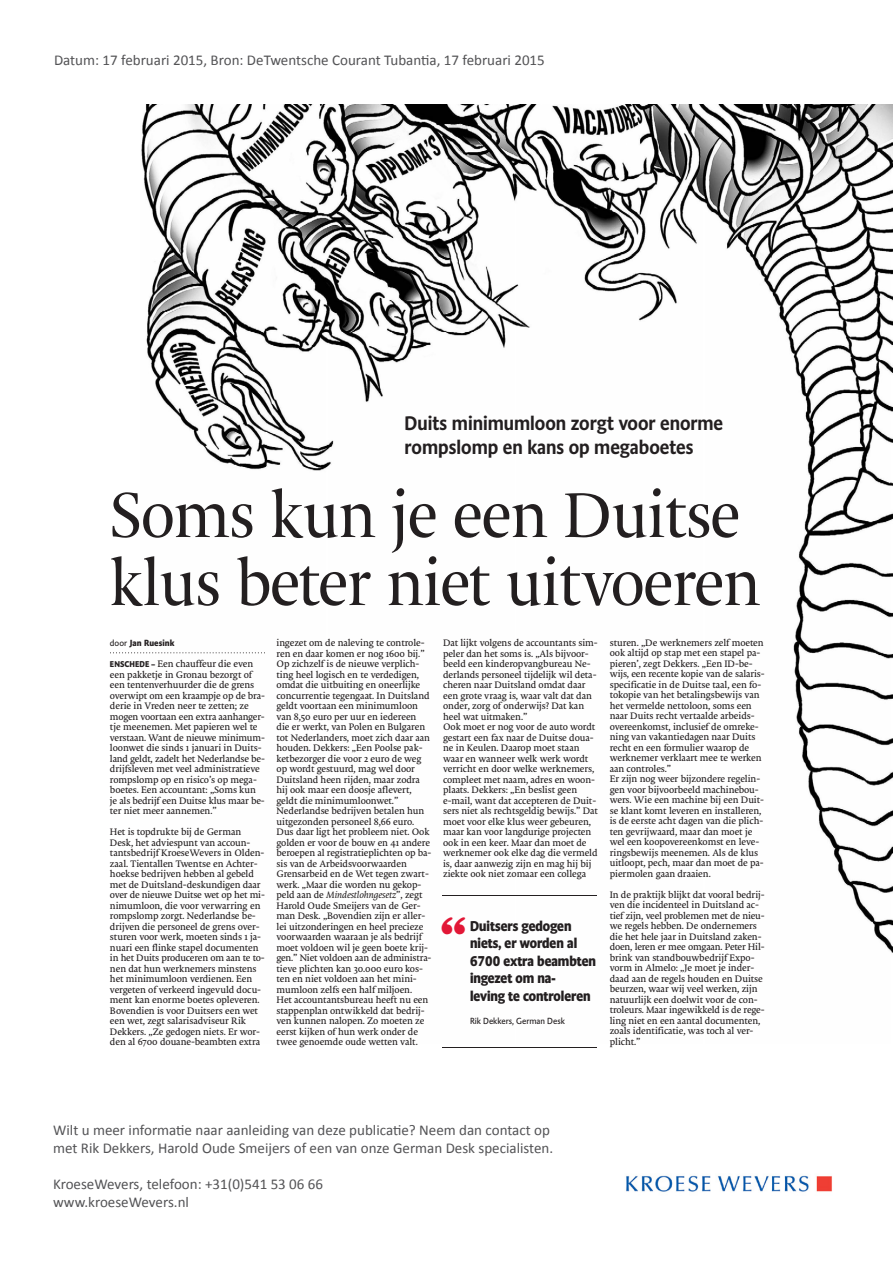
<style>
.page{position:relative;width:893px;height:1263px;background:#fff}
.page>*{position:absolute;margin:0;border:0;box-sizing:border-box;transform-origin:0 0}
.t1{font:66px/67.9px "DTL Porta News DW";color:#231f20}
.t2{font:48px "Stencil";color:#e21736}
.t3{font:500 18px/24.5px "DTL Caspari News DW";color:#231f20}
.t4{font:15px/18px "Calibri";color:#535355}
.t5{font:700 13.05px/17.5px "DTL Caspari News DW";color:#231f20}
.t6{font:9.75px/10.5px "DTL Porta News STW";letter-spacing:-.01em;color:#231f20}
.t7{font:9.45px "DTL Caspari News TW";letter-spacing:-.005em;color:#231f20}
.t8{font:700 9.45px "DTL Caspari News TW";color:#231f20}
.s1{font-weight:400}
.s2{font-family:"DTL Caspari News TW";font-weight:700;font-size:9px}
.s3{font-family:"DTL Porta T News";font-style:italic}
</style>
<div class="page">
<img style="left:141px;top:105px;width:751px;height:848px">
<svg style="left:110px;top:652px;width:155px;height:1px"></svg>
<hr style="left:441px;top:896px;width:155px;height:1px;background:#231f20">
<hr style="left:441px;top:1047px;width:155px;height:1px;background:#231f20">
<img style="left:626px;top:1175px;width:206px;height:17px">
<p class="t4" style="left:54px;top:51px;width:492px">Datum: 17 februari 2015, Bron: DeTwentsche Courant Tubantia, 17 februari 2015</p>
<p class="t3" style="left:405px;top:410px;width:320px">Duits minimumloon zorgt voor enorme rompslomp en kans op megaboetes</p>
<p class="t1" style="left:110px;top:481px;width:652px">Soms kun je een Duitse klus beter niet uitvoeren</p>
<p class="t8" style="left:110px;top:637px;width:66px"><span class="s1">door</span> Jan Ruesink</p>
<p class="t6" style="left:110px;top:658px;width:157px"><span class="s2">ENSCHEDE –</span> Een chauffeur die even een pakketje in Gronau bezorgt of een tentenverhuurder die de grens overwipt om een kraampje op de bra&shy;derie in Vreden neer te zetten; ze mogen voortaan een extra aanhanger&shy;tje meenemen. Met papieren wel te verstaan. Want de nieuwe minimum&shy;loonwet die sinds 1 januari in Duits&shy;land geldt, zadelt het Nederlandse be&shy;drijfsleven met veel administratieve rompslomp op en risico’s op mega&shy;boetes. Een accountant: „Soms kun je als bedrijf een Duitse klus maar be&shy;ter niet meer aannemen.”</p>
<p class="t6" style="left:110px;top:826px;width:156px">Het is topdrukte bij de German Desk, het adviespunt van accoun&shy;tantsbedrijf KroeseWevers in Olden&shy;zaal. Tientallen Twentse en Achter&shy;hoekse bedrijven hebben al gebeld met de Duitsland-deskundigen daar over de nieuwe Duitse wet op het mi&shy;nimumloon, die voor verwarring en rompslomp zorgt. Nederlandse be&shy;drijven die personeel de grens over&shy;sturen voor werk, moeten sinds 1 ja&shy;nuari een flinke stapel documenten in het Duits produceren om aan te to&shy;nen dat hun werknemers minstens het minimumloon verdienen. Een vergeten of verkeerd ingevuld docu&shy;ment kan enorme boetes opleveren.<br>Bovendien is voor Duitsers een wet een wet, zegt salarisadviseur Rik Dekkers. „Ze gedogen niets. Er wor&shy;den al 6700 douane-beambten extra</p>
<p class="t6" style="left:277px;top:637px;width:156px">ingezet om de naleving te controle&shy;ren en daar komen er nog 1600 bij.” Op zichzelf is de nieuwe verplich&shy;ting heel logisch en te verdedigen, omdat die uitbuiting en oneerlijke concurrentie tegengaat. In Duitsland geldt voortaan een minimumloon van 8,50 euro per uur en iedereen die er werkt, van Polen en Bulgaren tot Nederlanders, moet zich daar aan houden. Dekkers: „Een Poolse pak&shy;ketbezorger die voor 2 euro de weg op wordt gestuurd, mag wel door Duitsland heen rijden, maar zodra hij ook maar een doosje aflevert, geldt die minimumloonwet.” Nederlandse bedrijven betalen hun uitgezonden personeel 8,66 euro.<br>Dus daar ligt het probleem niet. Ook golden er voor de bouw en 41 andere beroepen al registratieplichten op ba&shy;sis van de Arbeidsvoorwaarden Grensarbeid en de Wet tegen zwart&shy;werk. „Maar die worden nu gekop&shy;peld aan de <span class="s3">Mindestlohngesetz</span>”, zegt Harold Oude Smeijers van de Ger&shy;man Desk. „Bovendien zijn er aller&shy;lei uitzonderingen en heel precieze voorwaarden waaraan je als bedrijf moet voldoen wil je geen boete krij&shy;gen.” Niet voldoen aan de administra&shy;tieve plichten kan 30.000 euro kos&shy;ten en niet voldoen aan het mini&shy;mumloon zelfs een half miljoen.<br>Het accountantsbureau heeft nu een stappenplan ontwikkeld dat bedrij&shy;ven kunnen nalopen. Zo moeten ze eerst kijken of hun werk onder de twee genoemde oude wetten valt.</p>
<p class="t6" style="left:443px;top:637px;width:156px">Dat lijkt volgens de accountants sim&shy;peler dan het soms is. „Als bijvoor&shy;beeld een kinderopvangbureau Ne&shy;derlands personeel tijdelijk wil deta&shy;cheren naar Duitsland omdat daar een grote vraag is, waar valt dat dan onder, zorg of onderwijs? Dat kan heel wat uitmaken.”<br>Ook moet er nog voor de auto wordt gestart een fax naar de Duitse doua&shy;ne in Keulen. Daarop moet staan waar en wanneer welk werk wordt verricht en door welke werknemers, compleet met naam, adres en woon&shy;plaats. Dekkers: „En beslist geen e-mail, want dat accepteren de Duit&shy;sers niet als rechtsgeldig bewijs.” Dat moet voor elke klus weer gebeuren, maar kan voor langdurige projecten ook in een keer. Maar dan moet de werknemer ook elke dag die vermeld is, daar aanwezig zijn en mag hij bij ziekte ook niet zomaar een collega</p>
<p class="t6" style="left:610px;top:637px;width:156px">sturen. „De werknemers zelf moeten ook altijd op stap met een stapel pa&shy;pieren’, zegt Dekkers. „Een ID-be&shy;wijs, een recente kopie van de salaris&shy;specificatie in de Duitse taal, een fo&shy;tokopie van het betalingsbewijs van het vermelde nettoloon, soms een naar Duits recht vertaalde arbeids&shy;overeenkomst, inclusief de omreke&shy;ning van vakantiedagen naar Duits recht en een formulier waarop de werknemer verklaart mee te werken aan controles.”<br>Er zijn nog weer bijzondere regelin&shy;gen voor bijvoorbeeld machinebou&shy;wers. Wie een machine bij een Duit&shy;se klant komt leveren en installeren, is de eerste acht dagen van die plich&shy;ten gevrijwaard, maar dan moet je wel een koopovereenkomst en leve&shy;ringsbewijs meenemen. Als de klus uitloopt, pech, maar dan moet de pa&shy;piermolen gaan draaien.</p>
<p class="t6" style="left:610px;top:889px;width:156px">In de praktijk blijkt dat vooral bedrij&shy;ven die incidenteel in Duitsland ac&shy;tief zijn, veel problemen met de nieu&shy;we regels hebben. De ondernemers die het hele jaar in Duitsland zaken&shy;doen, leren er mee omgaan. Peter Hil&shy;brink van standbouwbedrijf Expo&shy;vorm in Almelo: „Je moet je inder&shy;daad aan de regels houden en Duitse beurzen, waar wij veel werken, zijn natuurlijk een doelwit voor de con&shy;troleurs. Maar ingewikkeld is de rege&shy;ling niet en een aantal documenten, zoals identificatie, was toch al ver&shy;plicht.”</p>
<p class="t2" style="left:438px;top:905px;width:32px">“</p>
<p class="t5" style="left:470px;top:916px;width:127px">Duitsers gedogen niets, er worden al<br>6700 extra beambten ingezet om na-<br>leving te controleren</p>
<p class="t7" style="left:470px;top:1015px;width:96px">Rik Dekkers, German Desk</p>
<p class="t4" style="left:53px;top:1121px;width:502px">Wilt u meer informatie naar aanleiding van deze publicatie? Neem dan contact op met Rik Dekkers, Harold Oude Smeijers of een van onze German Desk specialisten.</p>
<p class="t4" style="left:53px;top:1175px;width:271px">KroeseWevers, telefoon: +31(0)541 53 06 66</p>
<p class="t4" style="left:53px;top:1193px;width:137px">www.kroeseWevers.nl</p>
</div>
